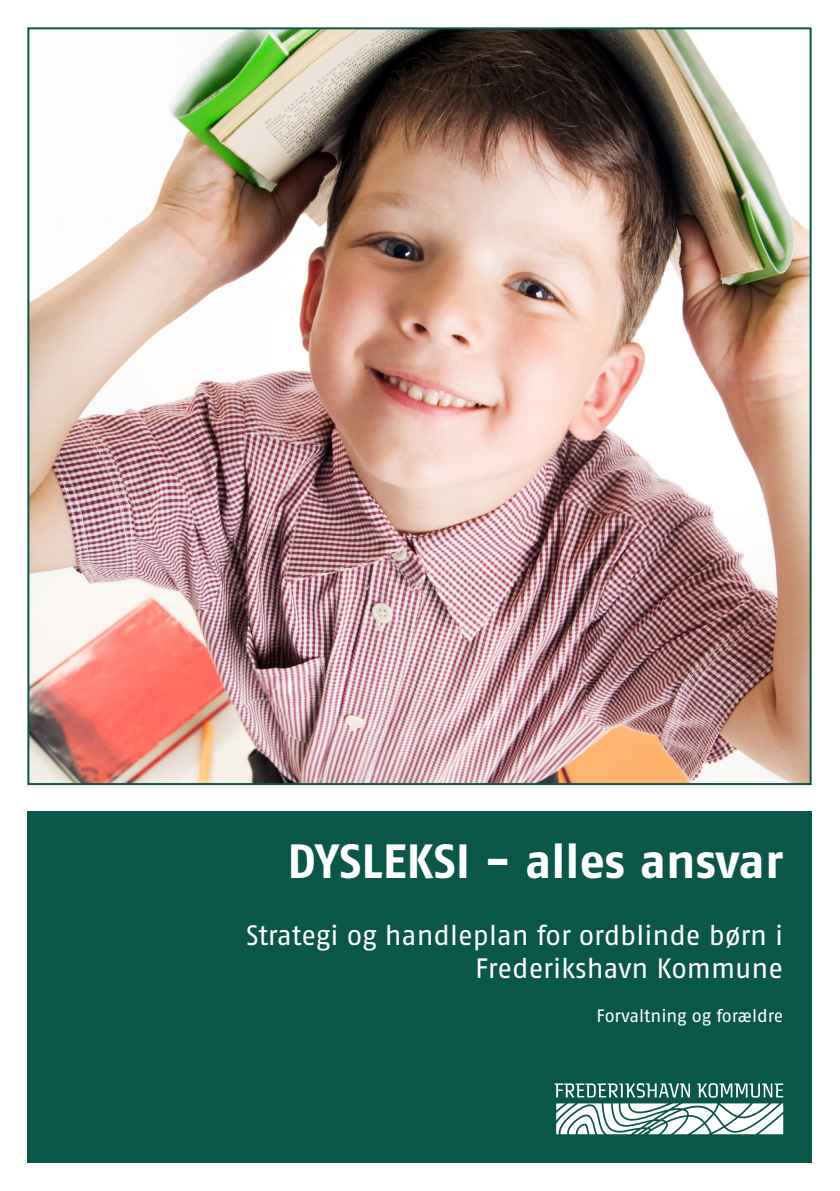
<style>
.page{position:relative;width:840px;height:1191px;background:#fff}
.page>*{position:absolute;margin:0;border:0;box-sizing:border-box;transform-origin:0 0}
.t1{font:700 48px "Fago Pro";color:#fff}
.t2{font:28px "Fago Pro";letter-spacing:-.005em;color:#fff}
.t3{font:18px "Fago Pro";letter-spacing:-.005em;color:#fff}
</style>
<div class="page">
<img style="left:30px;top:30px;width:778px;height:752px">
<div style="left:27px;top:811px;width:784px;height:351px;background:#0a5749"></div>
<svg style="left:554px;top:1083px;width:228px;height:51px"></svg>
<p class="t1" style="left:287px;top:832px;width:497px">DYSLEKSI - alles ansvar</p>
<p class="t2" style="left:246px;top:918px;width:538px">Strategi og handleplan for ordblinde børn i</p>
<p class="t2" style="left:475px;top:951px;width:309px">Frederikshavn Kommune</p>
<p class="t3" style="left:596px;top:1004px;width:188px">Forvaltning og forældre</p>
</div>
